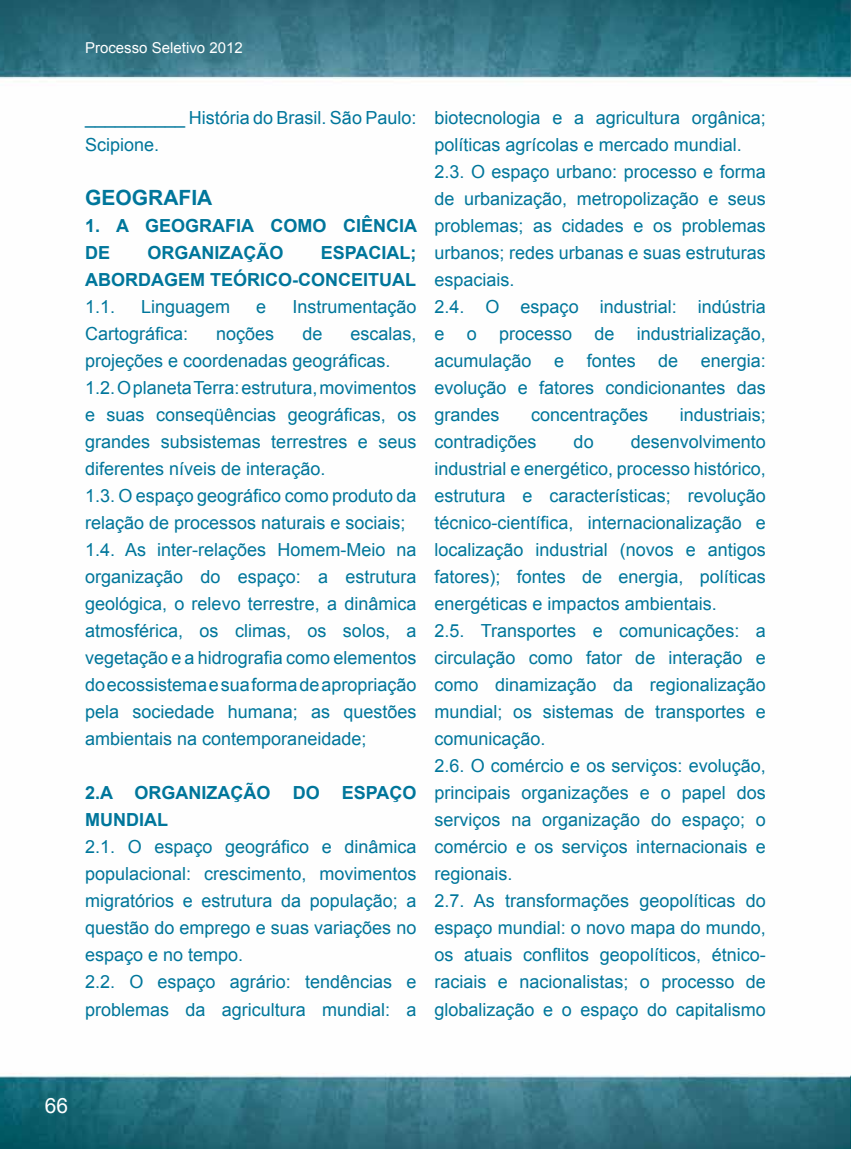
<style>
.page{position:relative;width:851px;height:1149px;background:#fff}
.page>*{position:absolute;margin:0;border:0;box-sizing:border-box;transform-origin:0 0}
.t1{font:700 21px "Arial";color:#00769b}
.t2{font:21px "Arial";color:#fff}
.t3{font:18px/27px "Arial";color:#00769b}
.t4{font:700 18px/27px "Arial";color:#00769b}
.t5{font:15px "Arial";color:#fff}
</style>
<div class="page">
<img style="left:0;top:0;width:850px;height:1148px">
<img style="left:850px;top:0;width:1px;height:1148px">
<p class="t5" style="left:85px;top:38px;width:159px">Processo Seletivo 2012</p>
<p class="t3" style="left:85px;top:104px;width:333px">__________ História do Brasil. São Paulo:<br>Scipione.</p>
<p class="t1" style="left:85px;top:183px;width:129px">GEOGRAFIA</p>
<p class="t4" style="left:85px;top:212px;width:333px">1. A GEOGRAFIA COMO CIÊNCIA<br>DE</p>
<p class="t4" style="left:147px;top:239px;width:137px">ORGANIZAÇÃO</p>
<p class="t4" style="left:85px;top:239px;width:333px;text-align:right">ESPACIAL;<br>ABORDAGEM TEÓRICO-CONCEITUAL</p>
<p class="t3" style="left:85px;top:293px;width:32px">1.1.</p>
<p class="t3" style="left:141px;top:293px;width:91px">Linguagem</p>
<p class="t3" style="left:256px;top:293px;width:12px">e</p>
<p class="t3" style="left:292px;top:293px;width:126px">Instrumentação</p>
<p class="t3" style="left:85px;top:320px;width:105px">Cartográfica:</p>
<p class="t3" style="left:216px;top:320px;width:60px">noções</p>
<p class="t3" style="left:302px;top:320px;width:22px">de</p>
<p class="t3" style="left:85px;top:320px;width:333px;text-indent:265px">escalas, projeções e coordenadas geográficas.<br>1.2. O planeta Terra: estrutura, movimentos e suas conseqüências geográficas, os grandes subsistemas terrestres e seus diferentes níveis de interação.<br>1.3. O espaço geográfico como produto da relação de processos naturais e sociais; 1.4. As inter-relações Homem-Meio na organização do espaço: a estrutura geológica, o relevo terrestre, a dinâmica atmosférica, os climas, os solos, a vegetação e a hidrografia como elementos do ecossistema e sua forma de apropriação pela sociedade humana; as questões ambientais na contemporaneidade;</p>
<p class="t4" style="left:85px;top:779px;width:333px">2.A ORGANIZAÇÃO DO ESPAÇO<br>MUNDIAL</p>
<p class="t3" style="left:85px;top:833px;width:333px">2.1. O espaço geográfico e dinâmica populacional: crescimento, movimentos migratórios e estrutura da população; a questão do emprego e suas variações no espaço e no tempo.<br>2.2. O espaço agrário: tendências e problemas da agricultura mundial: a</p>
<p class="t3" style="left:434px;top:104px;width:333px">biotecnologia e a agricultura orgânica; políticas agrícolas e mercado mundial.<br>2.3. O espaço urbano: processo e forma de urbanização, metropolização e seus problemas; as cidades e os problemas urbanos; redes urbanas e suas estruturas espaciais.<br>2.4. O espaço industrial: indústria e o processo de industrialização, acumulação</p>
<p class="t3" style="left:554px;top:347px;width:12px">e</p>
<p class="t3" style="left:586px;top:347px;width:51px">fontes</p>
<p class="t3" style="left:658px;top:347px;width:22px">de</p>
<p class="t3" style="left:434px;top:347px;width:333px;text-align:justify;text-indent:266px">energia: evolução e fatores condicionantes das grandes</p>
<p class="t3" style="left:531px;top:401px;width:119px">concentrações</p>
<p class="t3" style="left:679px;top:401px;width:88px">industriais;</p>
<p class="t3" style="left:434px;top:428px;width:104px">contradições</p>
<p class="t3" style="left:573px;top:428px;width:22px">do</p>
<p class="t3" style="left:434px;top:428px;width:333px;text-indent:196px">desenvolvimento industrial e energético, processo histórico, estrutura e características; revolução técnico-científica, internacionalização e localização industrial (novos e antigos fatores); fontes de energia, políticas energéticas e impactos ambientais.<br>2.5. Transportes e comunicações: a circulação como fator de interação e como dinamização da regionalização mundial; os sistemas de transportes e comunicação.<br>2.6. O comércio e os serviços: evolução, principais organizações e o papel dos serviços na organização do espaço; o comércio e os serviços internacionais e regionais.<br>2.7. As transformações geopolíticas do espaço mundial: o novo mapa do mundo, os atuais conflitos geopolíticos, étnico&shy;raciais e nacionalistas; o processo de globalização e o espaço do capitalismo</p>
<p class="t2" style="left:45px;top:1091px;width:25px">66</p>
</div>
